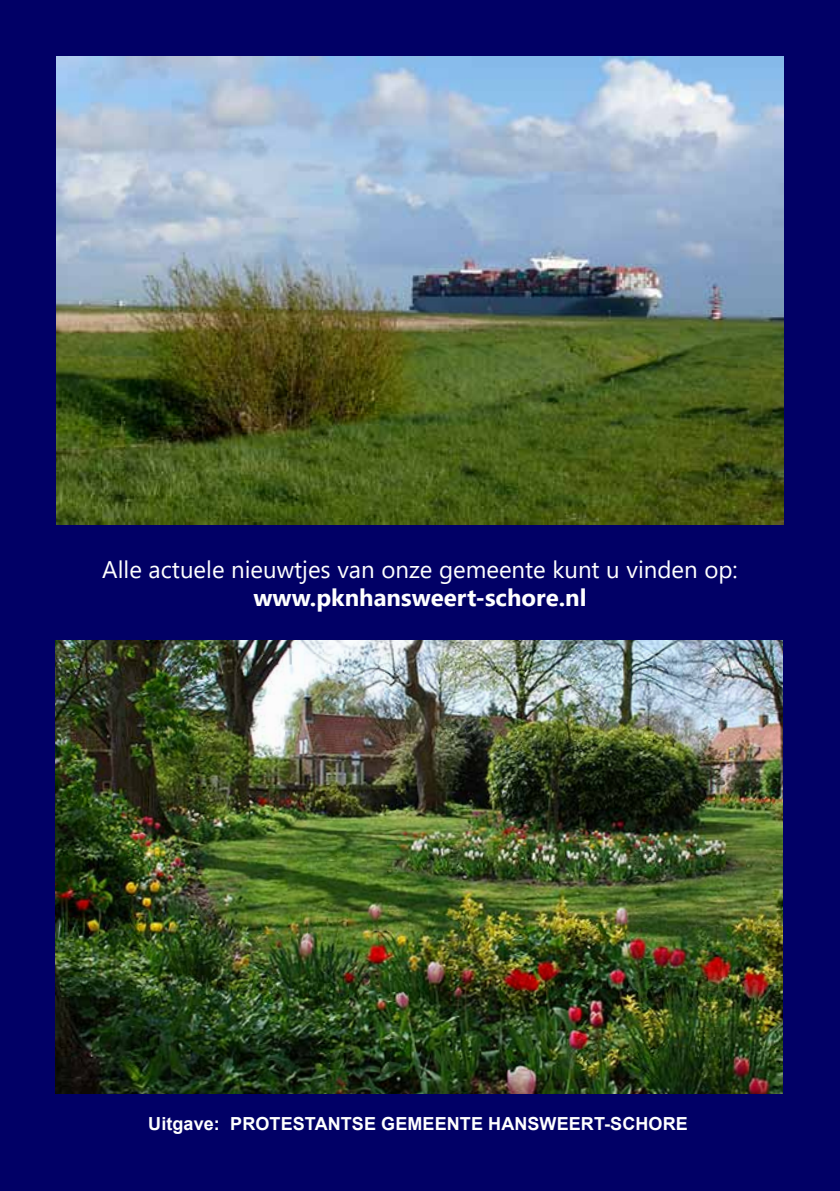
<style>
.page{position:relative;width:840px;height:1191px;background:#fff}
.page>*{position:absolute;margin:0;border:0;box-sizing:border-box;transform-origin:0 0}
.t1{font:24px "Segoe UI";color:#fff}
.t2{font:700 24px "Segoe UI";color:#fff}
.t3{font:700 18px "Arial";letter-spacing:.005em;color:#fff}
</style>
<div class="page">
<div style="left:0;top:0;width:839px;height:1190px;background:#010066"></div>
<img style="left:56px;top:641px;width:725px;height:452px">
<img style="left:57px;top:57px;width:725px;height:467px">
<p class="t1" style="left:102px;top:546px;width:636px">Alle actuele nieuwtjes van onze gemeente kunt u vinden op:</p>
<p class="t2" style="left:253px;top:575px;width:334px">www.pknhansweert-schore.nl</p>
<p class="t3" style="left:148px;top:1111px;width:540px">Uitgave: PROTESTANTSE GEMEENTE HANSWEERT-SCHORE</p>
</div>
